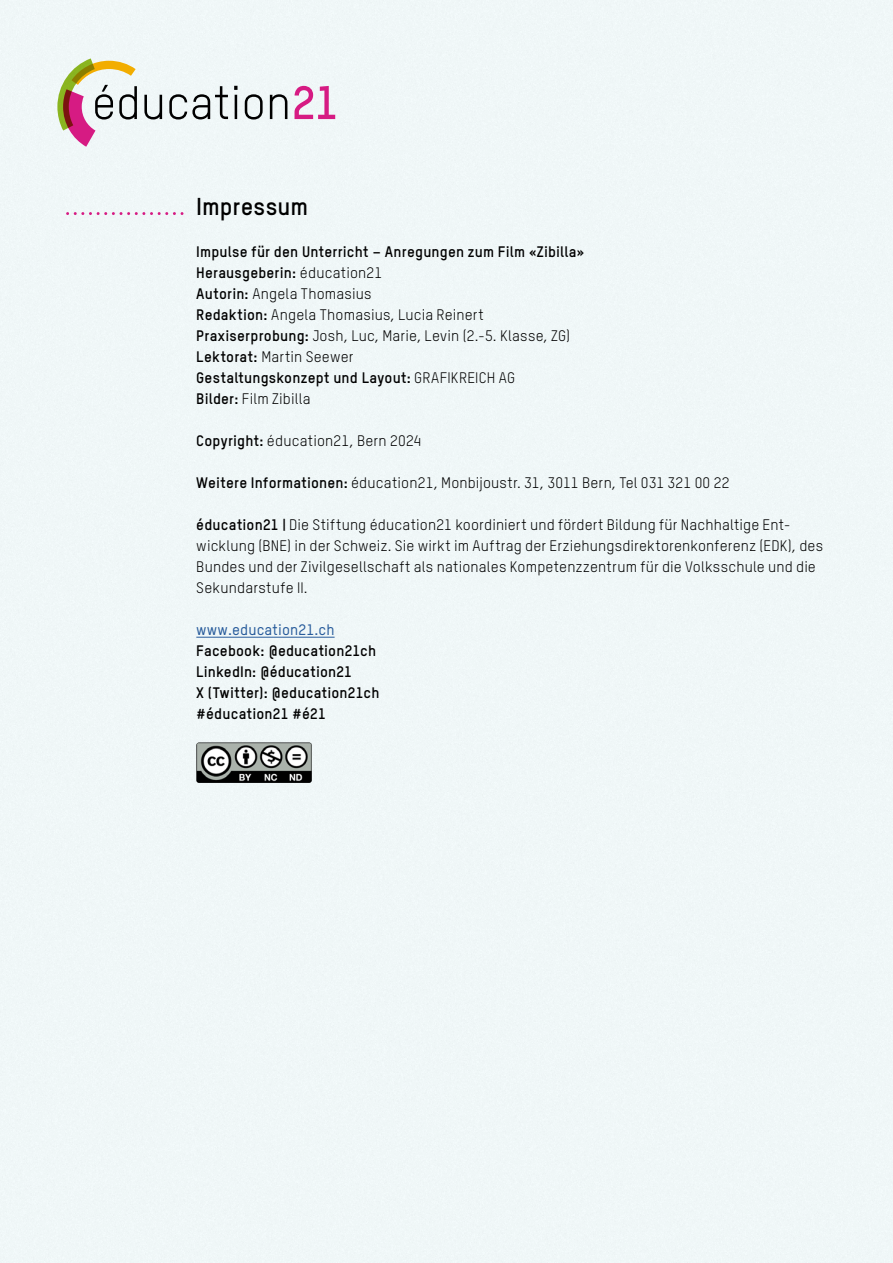
<style>
.page{position:relative;width:893px;height:1263px;background:#eff7f7}
.page>*{position:absolute;margin:0;border:0;box-sizing:border-box;transform-origin:0 0}
.t1{font:700 24px "TSTARPRO";letter-spacing:.005em;color:#000}
.t2{font:15px/21px "TSTARPRO";letter-spacing:.01em;color:#000}
.t3{font:700 15px/21px "TSTARPRO";letter-spacing:.01em;color:#000}
.t4{font:500 15px "TSTARPRO";letter-spacing:.01em;color:#275b9b}
.s1{font-weight:400}
.s2{font-weight:700}
</style>
<div class="page">
<hr style="left:196px;top:637px;width:139px;height:1px;background:#275b9b">
<svg style="left:144px;top:95px;width:18px;height:24px"></svg>
<svg style="left:169px;top:86px;width:59px;height:34px"></svg>
<svg style="left:234px;top:86px;width:3px;height:4px"></svg>
<hr style="left:235px;top:95px;width:2px;height:24px;background:#000">
<svg style="left:245px;top:94px;width:18px;height:26px"></svg>
<svg style="left:270px;top:94px;width:17px;height:25px"></svg>
<svg style="left:295px;top:86px;width:40px;height:33px"></svg>
<svg style="left:57px;top:58px;width:80px;height:89px"></svg>
<img style="left:196px;top:742px;width:116px;height:41px">
<svg style="left:75px;top:212px;width:108px;height:3px"></svg>
<h1 class="t1" style="left:196px;top:191px;width:113px">Impressum</h1>
<p class="t3" style="left:196px;top:241px;width:389px">Impulse für den Unterricht – Anregungen zum Film «Zibilla» Herausgeberin: <span class="s1">éducation21<br></span>Autorin: <span class="s1">Angela Thomasius<br></span>Redaktion: <span class="s1">Angela Thomasius, Lucia Reinert </span>Praxiserprobung: <span class="s1">Josh, Luc, Marie, Levin (2.-5. Klasse, ZG)<br></span>Lektorat: <span class="s1">Martin Seewer<br></span>Gestaltungskonzept und Layout: <span class="s1">GRAFIKREICH AG<br></span>Bilder: <span class="s1">Film Zibilla</span></p>
<p class="t2" style="left:196px;top:430px;width:227px"><span class="s2">Copyright:</span> éducation21, Bern 2024</p>
<p class="t2" style="left:196px;top:472px;width:535px"><span class="s2">Weitere Informationen:</span> éducation21, Monbijoustr. 31, 3011 Bern, Tel 031 321 00 22</p>
<p class="t2" style="left:196px;top:514px;width:628px"><span class="s2">éducation21 |</span> Die Stiftung éducation21 koordiniert und fördert Bildung für Nachhaltige Ent&shy;wicklung (BNE) in der Schweiz. Sie wirkt im Auftrag der Erziehungsdirektorenkonferenz (EDK), des Bundes und der Zivilgesellschaft als nationales Kompetenzzentrum für die Volksschule und die Sekundarstufe II.</p>
<p class="t4" style="left:196px;top:620px;width:140px">www.education21.ch</p>
<p class="t3" style="left:196px;top:640px;width:185px">Facebook: @education21ch<br>LinkedIn: @éducation21<br>X (Twitter): @education21ch #éducation21 #é21</p>
</div>
